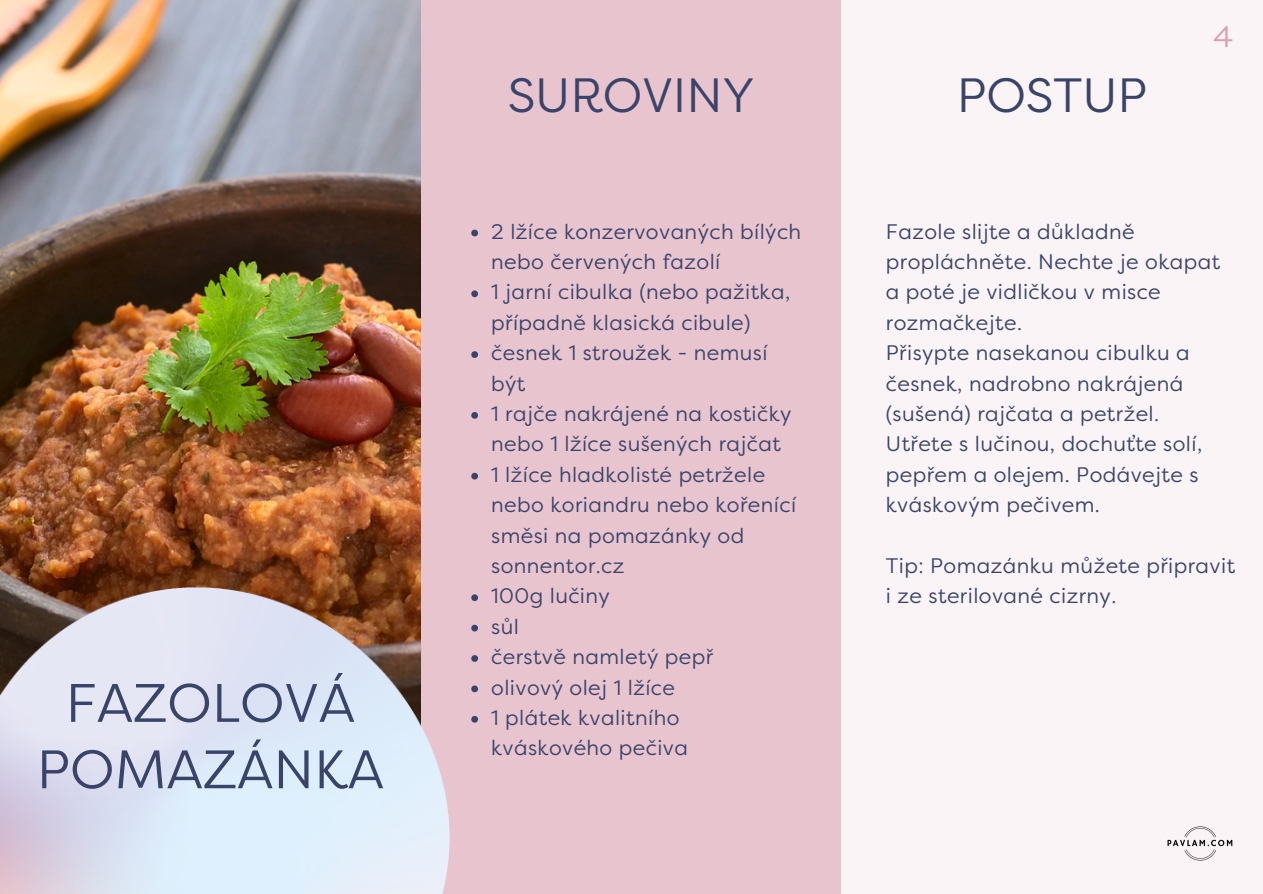
<style>
.page{position:relative;width:1263px;height:894px;background:#fff}
.page>*{position:absolute;margin:0;border:0;box-sizing:border-box;transform-origin:0 0}
.t1{font:54px/66.3px "Filson Pro";color:#3a4469;text-align:center}
.t2{font:48px "Filson Pro";color:#3a4469}
.t3{font:30px "Filson Pro";color:#daa0af}
.t4{font:21px/30.3px "Filson Pro";letter-spacing:.02em;color:#3a4469}
</style>
<div class="page">
<div style="left:0;top:0;width:1262px;height:893px;background:#faf4f7"></div>
<div style="left:421px;top:0;width:420px;height:893px;background:#e8c4cf"></div>
<svg style="left:471px;top:229px;width:7px;height:7px"></svg>
<svg style="left:471px;top:290px;width:7px;height:7px"></svg>
<svg style="left:471px;top:351px;width:7px;height:7px"></svg>
<svg style="left:471px;top:412px;width:7px;height:6px"></svg>
<svg style="left:471px;top:472px;width:7px;height:7px"></svg>
<svg style="left:471px;top:594px;width:7px;height:7px"></svg>
<svg style="left:471px;top:624px;width:7px;height:7px"></svg>
<svg style="left:471px;top:655px;width:7px;height:6px"></svg>
<svg style="left:471px;top:685px;width:7px;height:7px"></svg>
<svg style="left:471px;top:715px;width:7px;height:7px"></svg>
<img style="left:0;top:0;width:421px;height:587px">
<img style="left:0;top:587px;width:450px;height:306px">
<img style="left:1167px;top:826px;width:66px;height:35px">
<p class="t1" style="left:37px;top:670px;width:349px">FAZOLOVÁ<br>POMAZÁNKA</p>
<p class="t2" style="left:508px;top:68px;width:248px">SUROVINY</p>
<p class="t2" style="left:957px;top:68px;width:192px">POSTUP</p>
<p class="t3" style="left:1213px;top:19px;width:22px">4</p>
<p class="t4" style="left:491px;top:216px;width:311px">2 lžíce konzervovaných bílých nebo červených fazolí</p>
<p class="t4" style="left:491px;top:277px;width:301px">1 jarní cibulka (nebo pažitka, případně klasická cibule)</p>
<p class="t4" style="left:491px;top:338px;width:278px">česnek 1 stroužek - nemusí být</p>
<p class="t4" style="left:491px;top:399px;width:302px">1 rajče nakrájené na kostičky nebo 1 lžíce sušených rajčat</p>
<p class="t4" style="left:491px;top:459px;width:306px">1 lžíce hladkolisté petržele nebo koriandru nebo kořenící směsi na pomazánky od sonnentor.cz</p>
<p class="t4" style="left:491px;top:581px;width:120px">100g lučiny</p>
<p class="t4" style="left:491px;top:611px;width:29px">sůl</p>
<p class="t4" style="left:491px;top:641px;width:223px">čerstvě namletý pepř</p>
<p class="t4" style="left:491px;top:672px;width:185px">olivový olej 1 lžíce</p>
<p class="t4" style="left:491px;top:702px;width:198px">1 plátek kvalitního kváskového pečiva</p>
<p class="t4" style="left:886px;top:216px;width:336px">Fazole slijte a důkladně propláchněte. Nechte je okapat a poté je vidličkou v misce rozmačkejte.</p>
<p class="t4" style="left:886px;top:338px;width:305px">Přisypte nasekanou cibulku a česnek, nadrobno nakrájená (sušená) rajčata a petržel.</p>
<p class="t4" style="left:886px;top:429px;width:318px">Utřete s lučinou, dochuťte solí, pepřem a olejem. Podávejte s kváskovým pečivem.</p>
<p class="t4" style="left:886px;top:550px;width:351px">Tip: Pomazánku můžete připravit i ze sterilované cizrny.</p>
</div>
